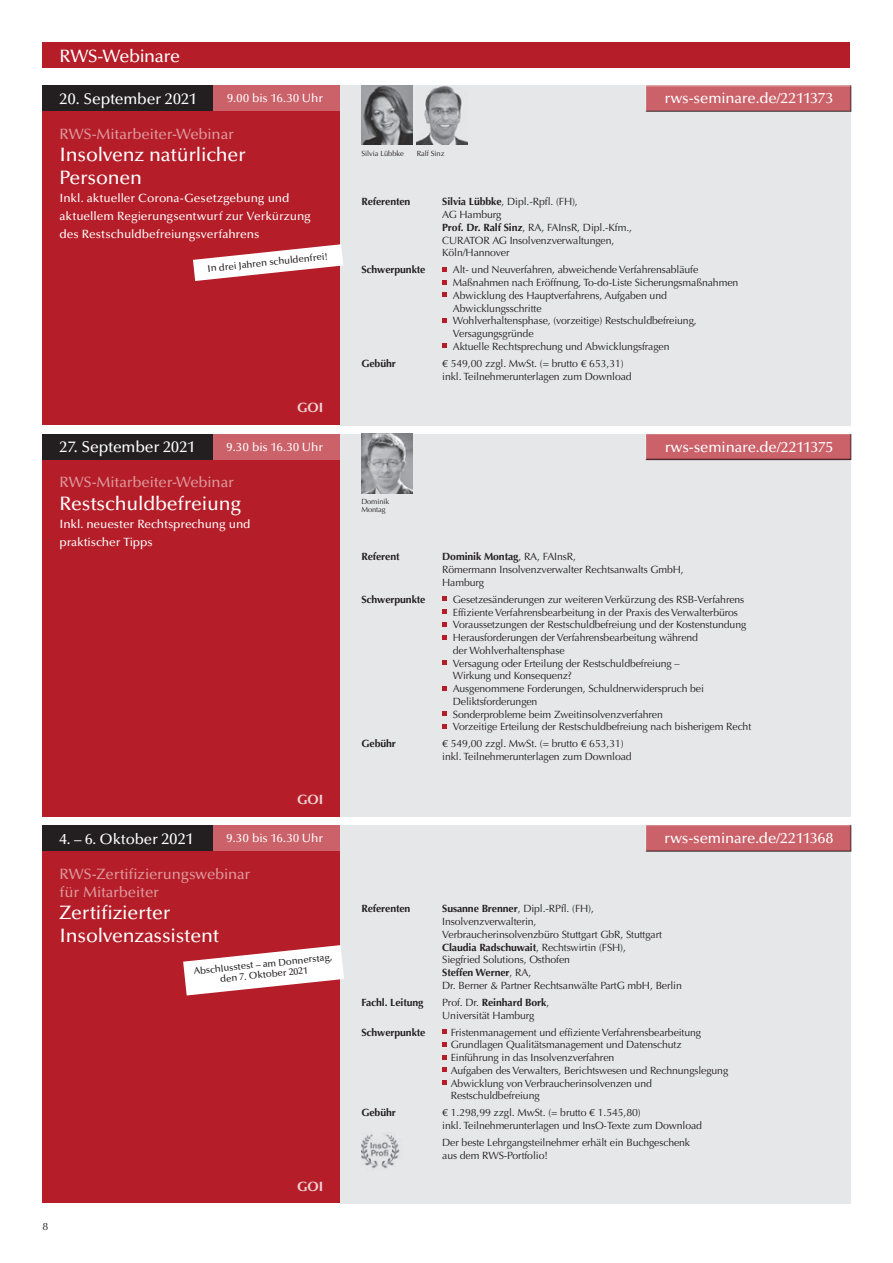
<style>
.page{position:relative;width:893px;height:1263px;background:#fff}
.page>*{position:absolute;margin:0;border:0;box-sizing:border-box;transform-origin:0 0}
.t1{font:500 19.5px/22.5px "Optima LT Pro";letter-spacing:-.01em;color:#fff}
.t2{font:500 18px "Optima LT Pro";letter-spacing:-.02em;color:#fff}
.t3{font:500 15.75px "Optima LT Pro";letter-spacing:-.005em;color:#fff}
.t4{font:500 15px/18px "Optima LT Pro";letter-spacing:-.01em;color:#de999e}
.t5{font:500 15px "Optima LT Pro";letter-spacing:-.01em;color:#fff}
.t6{font:700 13.5px "Optima";letter-spacing:-.01em;color:#f0d2d4}
.t7{font:500 12px/18px "Optima LT Pro";letter-spacing:-.005em;color:#fff}
.t8{font:10.5px/12.8px "Optima";letter-spacing:-.01em;color:#231f20}
.t9{font:700 10.5px "Optima";letter-spacing:-.01em;color:#231f20}
.t10{font:500 9.75px/10.5px "Optima LT Pro";color:#231f20;text-align:center}
.t11{font:7.5px/7.5px "Optima";letter-spacing:-.01em;color:#231f20}
.s1{font-weight:700}
.s2{font-size:15.75px}
</style>
<div class="page">
<div style="left:43px;top:43px;width:807px;height:25px;background:#b51d28"></div>
<div style="left:340px;top:85px;width:510px;height:340px;background:#e6e7e9"></div>
<div style="left:43px;top:111px;width:297px;height:314px;background:#b51d28"></div>
<div style="left:645px;top:85px;width:207px;height:27px;background:#231f20;opacity:.75"></div>
<div style="left:43px;top:85px;width:297px;height:26px;background:#cb6169"></div>
<div style="left:43px;top:85px;width:170px;height:26px;background:#231f20"></div>
<svg style="left:442px;top:267px;width:4px;height:5px"></svg>
<svg style="left:442px;top:280px;width:4px;height:4px"></svg>
<svg style="left:442px;top:293px;width:4px;height:4px"></svg>
<svg style="left:442px;top:318px;width:4px;height:5px"></svg>
<svg style="left:442px;top:344px;width:4px;height:4px"></svg>
<img style="left:361px;top:85px;width:51px;height:60px">
<img style="left:417px;top:86px;width:51px;height:59px">
<svg style="left:193px;top:244px;width:150px;height:37px"></svg>
<div style="left:340px;top:434px;width:510px;height:382px;background:#e6e7e9"></div>
<div style="left:43px;top:459px;width:297px;height:357px;background:#b51d28"></div>
<div style="left:645px;top:433px;width:207px;height:28px;background:#231f20;opacity:.75"></div>
<div style="left:43px;top:434px;width:297px;height:25px;background:#cb6169"></div>
<div style="left:43px;top:434px;width:170px;height:25px;background:#231f20"></div>
<svg style="left:442px;top:597px;width:5px;height:4px"></svg>
<svg style="left:442px;top:609px;width:5px;height:5px"></svg>
<svg style="left:442px;top:622px;width:5px;height:5px"></svg>
<svg style="left:442px;top:635px;width:5px;height:4px"></svg>
<svg style="left:442px;top:660px;width:5px;height:5px"></svg>
<svg style="left:442px;top:686px;width:5px;height:4px"></svg>
<svg style="left:442px;top:711px;width:5px;height:5px"></svg>
<svg style="left:442px;top:724px;width:5px;height:5px"></svg>
<img style="left:361px;top:434px;width:51px;height:59px">
<div style="left:340px;top:825px;width:510px;height:378px;background:#e6e7e9"></div>
<div style="left:43px;top:850px;width:297px;height:353px;background:#b51d28"></div>
<div style="left:645px;top:824px;width:207px;height:28px;background:#231f20;opacity:.75"></div>
<div style="left:43px;top:825px;width:297px;height:25px;background:#cb6169"></div>
<div style="left:43px;top:825px;width:170px;height:25px;background:#231f20"></div>
<svg style="left:183px;top:945px;width:161px;height:50px"></svg>
<svg style="left:442px;top:1029px;width:4px;height:5px"></svg>
<svg style="left:442px;top:1042px;width:4px;height:4px"></svg>
<svg style="left:442px;top:1055px;width:4px;height:4px"></svg>
<svg style="left:442px;top:1068px;width:4px;height:4px"></svg>
<svg style="left:442px;top:1080px;width:4px;height:5px"></svg>
<img style="left:361px;top:1134px;width:39px;height:35px">
<h2 class="t2" style="left:60px;top:44px;width:122px">RWS-Webinare</h2>
<h3 class="t3" style="left:60px;top:88px;width:139px">20. September 2021</h3>
<p class="t7" style="left:227px;top:89px;width:97px">9.00 bis 16.30 Uhr</p>
<h3 class="t5" style="left:665px;top:89px;width:170px">rws-seminare.de/2211373</h3>
<h3 class="t4" style="left:60px;top:124px;width:176px">RWS-Mitarbeiter-Webinar</h3>
<h1 class="t1" style="left:60px;top:143px;width:188px">Insolvenz natürlicher<br>Personen</h1>
<p class="t7" style="left:60px;top:188px;width:253px">Inkl. aktueller Corona-Gesetzgebung und aktuellem Regierungsentwurf zur Verkürzung des Restschuldbefreiungsverfahrens</p>
<p class="t10" style="left:207px;top:263px;width:123px;rotate:-6deg">In drei Jahren schuldenfrei!</p>
<p class="t6" style="left:297px;top:400px;width:27px">GOI</p>
<p class="t11" style="left:361px;top:150px;width:44px">Silvia Lübbke</p>
<p class="t11" style="left:417px;top:150px;width:29px">Ralf Sinz</p>
<p class="t9" style="left:361px;top:196px;width:51px">Referenten</p>
<p class="t8" style="left:442px;top:195px;width:191px"><span class="s1">Silvia Lübbke</span>, Dipl.-Rpfl. (FH),<br>AG Hamburg<br><span class="s1">Prof. Dr. Ralf Sinz</span>, RA, FAInsR, Dipl.-Kfm.,<br>CURATOR AG Insolvenzverwaltungen,<br>Köln/Hannover</p>
<p class="t9" style="left:361px;top:264px;width:66px">Schwerpunkte</p>
<p class="t8" style="left:453px;top:263px;width:287px">Alt- und Neuverfahren, abweichende Verfahrensabläufe Maßnahmen nach Eröffnung, To-do-Liste Sicherungsmaßnahmen Abwicklung des Hauptverfahrens, Aufgaben und Abwicklungsschritte<br>Wohlverhaltensphase, (vorzeitige) Restschuldbefreiung, Versagungsgründe<br>Aktuelle Rechtsprechung und Abwicklungsfragen</p>
<p class="t9" style="left:361px;top:357px;width:36px">Gebühr</p>
<p class="t8" style="left:442px;top:357px;width:191px">€ 549,00 zzgl. MwSt. (= brutto € 653,31) inkl. Teilnehmerunterlagen zum Download</p>
<h3 class="t3" style="left:60px;top:437px;width:137px">27. September 2021</h3>
<p class="t7" style="left:227px;top:438px;width:98px">9.30 bis 16.30 Uhr</p>
<h3 class="t5" style="left:665px;top:437px;width:170px">rws-seminare.de/2211375</h3>
<h3 class="t4" style="left:60px;top:473px;width:176px">RWS-Mitarbeiter-Webinar</h3>
<h1 class="t1" style="left:60px;top:492px;width:183px">Restschuldbefreiung</h1>
<p class="t7" style="left:60px;top:515px;width:193px">Inkl. neuester Rechtsprechung und praktischer Tipps</p>
<p class="t6" style="left:297px;top:791px;width:27px">GOI</p>
<p class="t11" style="left:361px;top:498px;width:29px">Dominik<br>Montag</p>
<p class="t9" style="left:361px;top:551px;width:40px">Referent</p>
<p class="t8" style="left:442px;top:551px;width:243px"><span class="s1">Dominik Montag</span>, RA, FAInsR,<br>Römermann Insolvenzverwalter Rechtsanwalts GmbH,<br>Hamburg</p>
<p class="t9" style="left:361px;top:593px;width:66px">Schwerpunkte</p>
<p class="t8" style="left:453px;top:593px;width:300px">Gesetzesänderungen zur weiteren Verkürzung des RSB-Verfahrens Effiziente Verfahrensbearbeitung in der Praxis des Verwalterbüros Voraussetzungen der Restschuldbefreiung und der Kostenstundung Herausforderungen der Verfahrensbearbeitung während<br>der Wohlverhaltensphase<br>Versagung oder Erteilung der Restschuldbefreiung –<br>Wirkung und Konsequenz?<br>Ausgenommene Forderungen, Schuldnerwiderspruch bei Deliktsforderungen<br>Sonderprobleme beim Zweitinsolvenzverfahren<br>Vorzeitige Erteilung der Restschuldbefreiung nach bisherigem Recht</p>
<p class="t9" style="left:361px;top:738px;width:36px">Gebühr</p>
<p class="t8" style="left:442px;top:738px;width:191px">€ 549,00 zzgl. MwSt. (= brutto € 653,31) inkl. Teilnehmerunterlagen zum Download</p>
<h3 class="t5" style="left:60px;top:829px;width:136px">4. – 6. Oktober <span class="s2">2021</span></h3>
<p class="t7" style="left:227px;top:829px;width:98px">9.30 bis 16.30 Uhr</p>
<h3 class="t5" style="left:664px;top:829px;width:171px">rws-seminare.de/2211368</h3>
<h3 class="t4" style="left:60px;top:864px;width:192px">RWS-Zertifizierungswebinar für Mitarbeiter</h3>
<h1 class="t1" style="left:60px;top:901px;width:161px">Zertifizierter<br>Insolvenzassistent</h1>
<p class="t10" style="left:193px;top:966px;width:141px;rotate:-6deg">Abschlusstest – am Donnerstag, den 7. Oktober 2021</p>
<p class="t6" style="left:297px;top:1178px;width:27px">GOI</p>
<p class="t9" style="left:361px;top:902px;width:51px">Referenten</p>
<p class="t8" style="left:442px;top:902px;width:241px"><span class="s1">Susanne Brenner</span>, Dipl.-RPfl. (FH), Insolvenzverwalterin,<br>Verbraucherinsolvenzbüro Stuttgart GbR, Stuttgart <span class="s1">Claudia Radschuwait</span>, Rechtswirtin (FSH),<br>Siegfried Solutions, Osthofen<br><span class="s1">Steffen Werner</span>, RA,<br>Dr. Berner &amp; Partner Rechtsanwälte PartG mbH, Berlin</p>
<p class="t9" style="left:361px;top:996px;width:64px">Fachl. Leitung</p>
<p class="t8" style="left:442px;top:996px;width:109px">Prof. Dr. <span class="s1">Reinhard Bork</span>,<br>Universität Hamburg</p>
<p class="t9" style="left:361px;top:1026px;width:66px">Schwerpunkte</p>
<p class="t8" style="left:451px;top:1026px;width:279px">Fristenmanagement und effiziente Verfahrensbearbeitung Grundlagen Qualitätsmanagement und Datenschutz Einführung in das Insolvenzverfahren<br>Aufgaben des Verwalters, Berichtswesen und Rechnungslegung Abwicklung von Verbraucherinsolvenzen und Restschuldbefreiung</p>
<p class="t9" style="left:361px;top:1106px;width:36px">Gebühr</p>
<p class="t8" style="left:442px;top:1106px;width:261px">€ 1.298,99 zzgl. MwSt. (= brutto € 1.545,80)<br>inkl. Teilnehmerunterlagen und InsO-Texte zum Download</p>
<p class="t8" style="left:442px;top:1136px;width:249px">Der beste Lehrgangsteilnehmer erhält ein Buchgeschenk aus dem RWS-Portfolio!</p>
<p class="t8" style="left:43px;top:1220px;width:7px">8</p>
</div>
